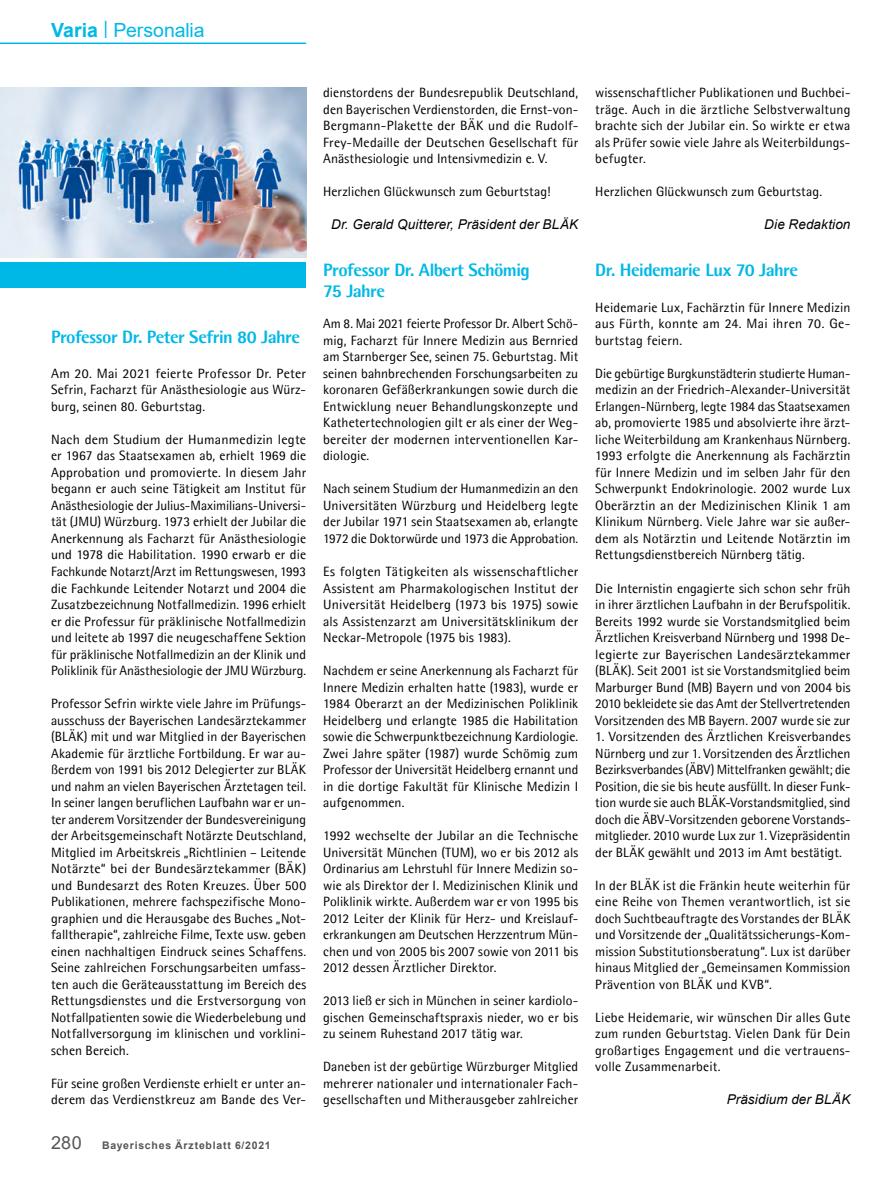
<style>
.page{position:relative;width:893px;height:1191px;background:#fff}
.page>*{position:absolute;margin:0;border:0;box-sizing:border-box;transform-origin:0 0}
.t1{font:19.5px "Arial";letter-spacing:-.005em;color:#00b8e6}
.t2{font:800 18px/21px "Agfa Rotis Semisans";letter-spacing:-.025em;color:#00b8e6}
.t3{font:13.5px/16.5px "Agfa Rotis Semisans";letter-spacing:.005em;color:#000;text-align:justify}
.t4{font:italic 13.5px "Arial";letter-spacing:.01em;color:#000}
.t5{font:700 10.5px "Arial";letter-spacing:.07em;color:#575654}
.s1{font-weight:700}
.s2{font-weight:400;font-size:18px}
</style>
<div class="page">
<hr style="left:0;top:43px;width:306px;height:1px;background:#00b8e6">
<img style="left:0;top:88px;width:306px;height:170px">
<div style="left:0;top:262px;width:306px;height:25px;background:#00b8e6"></div>
<h1 class="t1" style="left:51px;top:16px;width:155px"><span class="s1">Varia</span> <sup>|</sup> Personalia</h1>
<h2 class="t2" style="left:51px;top:326px;width:251px">Professor Dr. Peter Sefrin 80 Jahre</h2>
<p class="t3" style="left:51px;top:365px;width:257px">Am 20. Mai 2021 feierte Professor Dr. Peter Sefrin, Facharzt für Anästhesiologie aus Würz&shy;burg, seinen 80. Geburtstag.</p>
<p class="t3" style="left:51px;top:431px;width:257px">Nach dem Studium der Humanmedizin legte er 1967 das Staatsexamen ab, erhielt 1969 die Approbation und promovierte. In diesem Jahr begann er auch seine Tätigkeit am Institut für Anästhesiologie der Julius-Maximilians-Universi&shy;tät (JMU) Würzburg. 1973 erhielt der Jubilar die Anerkennung als Facharzt für Anästhesiologie und 1978 die Habilitation. 1990 erwarb er die Fachkunde Notarzt/Arzt im Rettungswesen, 1993 die Fachkunde Leitender Notarzt und 2004 die Zusatzbezeichnung Notfallmedizin. 1996 erhielt er die Professur für präklinische Notfallmedizin und leitete ab 1997 die neugeschaffene Sektion für präklinische Notfallmedizin an der Klinik und Poliklinik für Anästhesiologie der JMU Würzburg.</p>
<p class="t3" style="left:51px;top:695px;width:257px">Professor Sefrin wirkte viele Jahre im Prüfungs&shy;ausschuss der Bayerischen Landesärztekammer (BLÄK) mit und war Mitglied in der Bayerischen Akademie für ärztliche Fortbildung. Er war au&shy;ßerdem von 1991 bis 2012 Delegierter zur BLÄK und nahm an vielen Bayerischen Ärztetagen teil.<br>In seiner langen beruflichen Laufbahn war er un&shy;ter anderem Vorsitzender der Bundesvereinigung der Arbeitsgemeinschaft Notärzte Deutschland, Mitglied im Arbeitskreis „Richtlinien – Leitende Notärzte“ bei der Bundesärztekammer (BÄK) und Bundesarzt des Roten Kreuzes. Über 500<br>Publikationen, mehrere fachspezifische Mono&shy;graphien und die Herausgabe des Buches „Not&shy;falltherapie“, zahlreiche Filme, Texte usw. geben einen nachhaltigen Eindruck seines Schaffens.<br>Seine zahlreichen Forschungsarbeiten umfass&shy;ten auch die Geräteausstattung im Bereich des Rettungsdienstes und die Erstversorgung von Notfallpatienten sowie die Wiederbelebung und Notfallversorgung im klinischen und vorklini&shy;schen Bereich.</p>
<p class="t3" style="left:51px;top:1074px;width:257px">Für seine großen Verdienste erhielt er unter an&shy;derem das Verdienstkreuz am Bande des Ver-</p>
<p class="t5" style="left:51px;top:1137px;width:221px"><span class="s2">280</span> Bayerisches Ärzteblatt 6/2021</p>
<p class="t3" style="left:323px;top:84px;width:257px">dienstordens der Bundesrepublik Deutschland, den Bayerischen Verdienstorden, die Ernst-von-Bergmann-Plakette der BÄK und die Rudolf-Frey-Medaille der Deutschen Gesellschaft für Anästhesiologie und Intensivmedizin e. V.</p>
<p class="t3" style="left:323px;top:183px;width:229px">Herzlichen Glückwunsch zum Geburtstag!</p>
<p class="t4" style="left:331px;top:216px;width:249px">Dr. Gerald Quitterer, Präsident der BLÄK</p>
<h2 class="t2" style="left:323px;top:259px;width:208px">Professor Dr. Albert Schömig<br>75 Jahre</h2>
<p class="t3" style="left:323px;top:315px;width:257px">Am 8. Mai 2021 feierte Professor Dr. Albert Schö&shy;mig, Facharzt für Innere Medizin aus Bernried am Starnberger See, seinen 75. Geburtstag. Mit seinen bahnbrechenden Forschungsarbeiten zu koronaren Gefäßerkrankungen sowie durch die Entwicklung neuer Behandlungskonzepte und Kathetertechnologien gilt er als einer der Weg&shy;bereiter der modernen interventionellen Kar&shy;diologie.</p>
<p class="t3" style="left:323px;top:480px;width:257px">Nach seinem Studium der Humanmedizin an den Universitäten Würzburg und Heidelberg legte der Jubilar 1971 sein Staatsexamen ab, erlangte 1972 die Doktorwürde und 1973 die Approbation.</p>
<p class="t3" style="left:323px;top:563px;width:257px">Es folgten Tätigkeiten als wissenschaftlicher Assistent am Pharmakologischen Institut der Universität Heidelberg (1973 bis 1975) sowie als Assistenzarzt am Universitätsklinikum der Neckar-Metropole (1975 bis 1983).</p>
<p class="t3" style="left:323px;top:662px;width:257px">Nachdem er seine Anerkennung als Facharzt für Innere Medizin erhalten hatte (1983), wurde er 1984 Oberarzt an der Medizinischen Poliklinik Heidelberg und erlangte 1985 die Habilitation sowie die Schwerpunktbezeichnung Kardiologie.<br>Zwei Jahre später (1987) wurde Schömig zum Professor der Universität Heidelberg ernannt und in die dortige Fakultät für Klinische Medizin I aufgenommen.</p>
<p class="t3" style="left:323px;top:827px;width:257px">1992 wechselte der Jubilar an die Technische Universität München (TUM), wo er bis 2012 als Ordinarius am Lehrstuhl für Innere Medizin so&shy;wie als Direktor der I. Medizinischen Klinik und Poliklinik wirkte. Außerdem war er von 1995 bis 2012 Leiter der Klinik für Herz- und Kreislauf&shy;erkrankungen am Deutschen Herzzentrum Mün&shy;chen und von 2005 bis 2007 sowie von 2011 bis 2012 dessen Ärztlicher Direktor.</p>
<p class="t3" style="left:323px;top:992px;width:257px">2013 ließ er sich in München in seiner kardiolo&shy;gischen Gemeinschaftspraxis nieder, wo er bis zu seinem Ruhestand 2017 tätig war.</p>
<p class="t3" style="left:323px;top:1058px;width:257px">Daneben ist der gebürtige Würzburger Mitglied mehrerer nationaler und internationaler Fach&shy;gesellschaften und Mitherausgeber zahlreicher</p>
<p class="t3" style="left:595px;top:84px;width:257px">wissenschaftlicher Publikationen und Buchbei&shy;träge. Auch in die ärztliche Selbstverwaltung brachte sich der Jubilar ein. So wirkte er etwa als Prüfer sowie viele Jahre als Weiterbildungs&shy;befugter.</p>
<p class="t3" style="left:595px;top:183px;width:228px">Herzlichen Glückwunsch zum Geburtstag.</p>
<p class="t4" style="left:764px;top:216px;width:88px">Die Redaktion</p>
<h2 class="t2" style="left:595px;top:259px;width:204px">Dr. Heidemarie Lux 70 Jahre</h2>
<p class="t3" style="left:595px;top:299px;width:257px">Heidemarie Lux, Fachärztin für Innere Medizin aus Fürth, konnte am 24. Mai ihren 70. Ge&shy;burtstag feiern.</p>
<p class="t3" style="left:595px;top:365px;width:257px">Die gebürtige Burgkunstädterin studierte Human&shy;medizin an der Friedrich-Alexander-Universität Erlangen-Nürnberg, legte 1984 das Staatsexamen ab, promovierte 1985 und absolvierte ihre ärzt&shy;liche Weiterbildung am Krankenhaus Nürnberg.<br>1993 erfolgte die Anerkennung als Fachärztin für Innere Medizin und im selben Jahr für den Schwerpunkt Endokrinologie. 2002 wurde Lux Oberärztin an der Medizinischen Klinik 1 am Klinikum Nürnberg. Viele Jahre war sie außer&shy;dem als Notärztin und Leitende Notärztin im Rettungsdienstbereich Nürnberg tätig.</p>
<p class="t3" style="left:595px;top:579px;width:257px">Die Internistin engagierte sich schon sehr früh in ihrer ärztlichen Laufbahn in der Berufspolitik.<br>Bereits 1992 wurde sie Vorstandsmitglied beim Ärztlichen Kreisverband Nürnberg und 1998 De&shy;legierte zur Bayerischen Landesärztekammer (BLÄK). Seit 2001 ist sie Vorstandsmitglied beim Marburger Bund (MB) Bayern und von 2004 bis 2010 bekleidete sie das Amt der Stellvertretenden Vorsitzenden des MB Bayern. 2007 wurde sie zur</p>
<p class="t3" style="left:595px;top:728px;width:257px">1. Vorsitzenden des Ärztlichen Kreisverbandes Nürnberg und zur 1. Vorsitzenden des Ärztlichen Bezirksverbandes (ÄBV) Mittelfranken gewählt; die Position, die sie bis heute ausfüllt. In dieser Funk&shy;tion wurde sie auch BLÄK-Vorstandsmitglied, sind doch die ÄBV-Vorsitzenden geborene Vorstands&shy;mitglieder. 2010 wurde Lux zur 1. Vizepräsidentin der BLÄK gewählt und 2013 im Amt bestätigt.</p>
<p class="t3" style="left:595px;top:876px;width:257px">In der BLÄK ist die Fränkin heute weiterhin für eine Reihe von Themen verantwortlich, ist sie doch Suchtbeauftragte des Vorstandes der BLÄK und Vorsitzende der „Qualitätssicherungs-Kom&shy;mission Substitutionsberatung“. Lux ist darüber hinaus Mitglied der „Gemeinsamen Kommission Prävention von BLÄK und KVB“.</p>
<p class="t3" style="left:595px;top:1008px;width:257px">Liebe Heidemarie, wir wünschen Dir alles Gute zum runden Geburtstag. Vielen Dank für Dein großartiges Engagement und die vertrauens&shy;volle Zusammenarbeit.</p>
<p class="t4" style="left:727px;top:1090px;width:125px">Präsidium der BLÄK</p>
</div>
